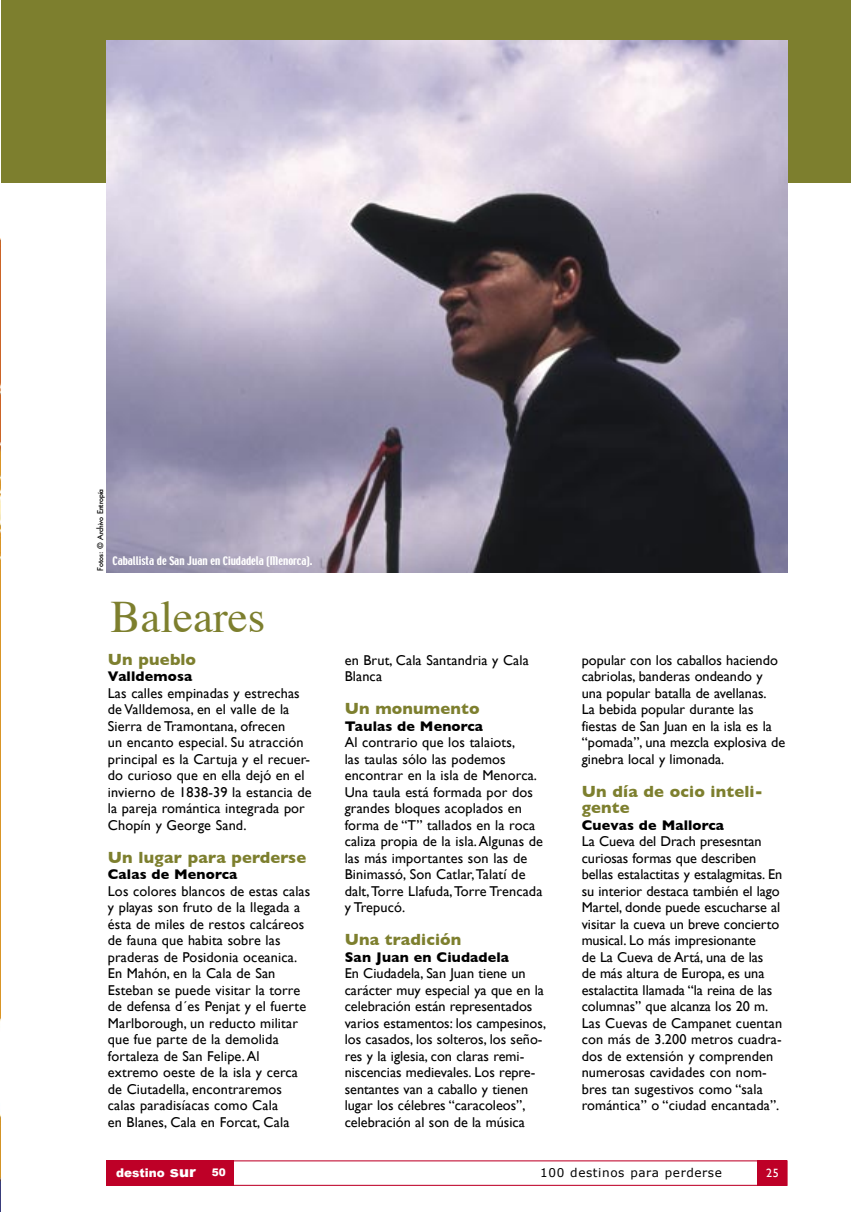
<style>
.page{position:relative;width:851px;height:1212px;background:#fff}
.page>*{position:absolute;margin:0;border:0;box-sizing:border-box;transform-origin:0 0}
.Normal_sin_ajuste{font:45px "Times";color:#7d7f2e}
.t1{font:700 16.5px/16.5px "Gill Sans";letter-spacing:.01em;color:#7d7f2e}
.Entradilla{font:14.25px/16.5px "Gill Sans";letter-spacing:.01em;color:#000}
.t2{font:700 14.25px "Gill Sans";letter-spacing:.01em;color:#000}
.t3{font:12px "Verdana";letter-spacing:.05em;color:#000}
.t4{font:900 12px "Arial";color:#fff}
.t5{font:12px "Gill Sans";color:#fff}
.t6{font:10.5px "Techno";color:#fff}
.t7{font:900 10.5px "Arial";color:#fff}
.t8{font:9.75px "Cable";color:#000}
.s1{font-size:15px}
</style>
<div class="page">
<div style="left:0;top:0;width:850px;height:182px;background:#7d7f2e"></div>
<div style="left:107px;top:1160px;width:680px;height:26px;border:1px solid #be0027"></div>
<div style="left:761px;top:1160px;width:26px;height:25px;background:#be0027"></div>
<div style="left:757px;top:1160px;width:29px;height:25px;background:#be0027"></div>
<div style="left:106px;top:1160px;width:128px;height:25px;background:#be0027"></div>
<img style="left:106px;top:40px;width:681px;height:532px">
<img style="left:0;top:0;width:1px;height:1212px">
<p class="t8" style="left:95px;top:571px;width:83px;rotate:-90deg">Fotos: © Archivo Entropía</p>
<p class="t6" style="left:113px;top:553px;width:201px">Caballista de San Juan en Ciudadela (Menorca).</p>
<p class="Normal_sin_ajuste" style="left:110px;top:588px;width:156px">Baleares</p>
<p class="t1" style="left:108px;top:651px;width:90px">Un pueblo</p>
<p class="t2" style="left:108px;top:668px;width:86px">Valldemosa</p>
<p class="Entradilla" style="left:108px;top:684px;width:205px">Las calles empinadas y estrechas de Valldemosa, en el valle de la<br>Sierra de Tramontana, ofrecen<br>un encanto especial. Su atracción principal es la Cartuja y el recuer&shy;do curioso que en ella dejó en el invierno de 1838-39 la estancia de la pareja romántica integrada por<br>Chopín y George Sand.</p>
<p class="t1" style="left:108px;top:849px;width:200px">Un lugar para perderse</p>
<p class="t2" style="left:108px;top:866px;width:131px">Calas de Menorca</p>
<p class="Entradilla" style="left:108px;top:882px;width:204px">Los colores blancos de estas calas y playas son fruto de la llegada a ésta de miles de restos calcáreos de fauna que habita sobre las praderas de Posidonia oceanica.<br>En Mahón, en la Cala de San<br>Esteban se puede visitar la torre de defensa d´es Penjat y el fuerte<br>Marlborough, un reducto militar que fue parte de la demolida fortaleza de San Felipe. Al extremo oeste de la isla y cerca de Ciutadella, encontraremos calas paradisíacas como Cala<br>en Blanes, Cala en Forcat, Cala</p>
<p class="Entradilla" style="left:344px;top:651px;width:186px">en Brut, Cala Santandria y Cala<br>Blanca</p>
<p class="t1" style="left:344px;top:700px;width:136px">Un monumento</p>
<p class="t2" style="left:344px;top:717px;width:140px">Taulas de Menorca</p>
<p class="Entradilla" style="left:344px;top:734px;width:200px">Al contrario que los talaiots,<br>las taulas sólo las podemos encontrar en la isla de Menorca.<br>Una taula está formada por dos grandes bloques acoplados en forma de “T” tallados en la roca caliza propia de la isla. Algunas de las más importantes son las de<br>Binimassó, Son Catlar, Talatí de dalt, Torre Llafuda, Torre Trencada y Trepucó.</p>
<p class="t1" style="left:344px;top:931px;width:118px">Una tradición</p>
<p class="t2" style="left:344px;top:948px;width:166px">San Juan en Ciudadela</p>
<p class="Entradilla" style="left:344px;top:965px;width:203px">En Ciudadela, San Juan tiene un carácter muy especial ya que en la celebración están representados varios estamentos: los campesinos, los casados, los solteros, los seño&shy;res y la iglesia, con claras remi&shy;niscencias medievales. Los repre&shy;sentantes van a caballo y tienen lugar los célebres “caracoleos”, celebración al son de la música</p>
<p class="Entradilla" style="left:581px;top:651px;width:205px">popular con los caballos haciendo cabriolas, banderas ondeando y una popular batalla de avellanas.<br>La bebida popular durante las fiestas de San Juan en la isla es la “pomada”, una mezcla explosiva de ginebra local y limonada.</p>
<p class="t1" style="left:581px;top:783px;width:183px">Un día de ocio inteli&shy;gente</p>
<p class="t2" style="left:581px;top:816px;width:144px">Cuevas de Mallorca</p>
<p class="Entradilla" style="left:581px;top:833px;width:202px">La Cueva del Drach presesntan curiosas formas que describen bellas estalactitas y estalagmitas. En su interior destaca también el lago<br>Martel, donde puede escucharse al visitar la cueva un breve concierto musical. Lo más impresionante<br>de La Cueva de Artá, una de las<br>de más altura de Europa, es una estalactita llamada “la reina de las columnas” que alcanza los 20 m.</p>
<p class="Entradilla" style="left:581px;top:1014px;width:202px">Las Cuevas de Campanet cuentan con más de 3.200 metros cuadra&shy;dos de extensión y comprenden numerosas cavidades con nom&shy;bres tan sugestivos como “sala romántica” o “ciudad encantada”.</p>
<p class="t4" style="left:116px;top:1166px;width:81px">destino <span class="s1">sur</span></p>
<p class="t7" style="left:212px;top:1167px;width:16px">50</p>
<p class="t3" style="left:540px;top:1165px;width:183px">100 destinos para perderse</p>
<p class="t5" style="left:766px;top:1166px;width:14px">09</p>
<p class="t5" style="left:766px;top:1166px;width:14px">25</p>
</div>
